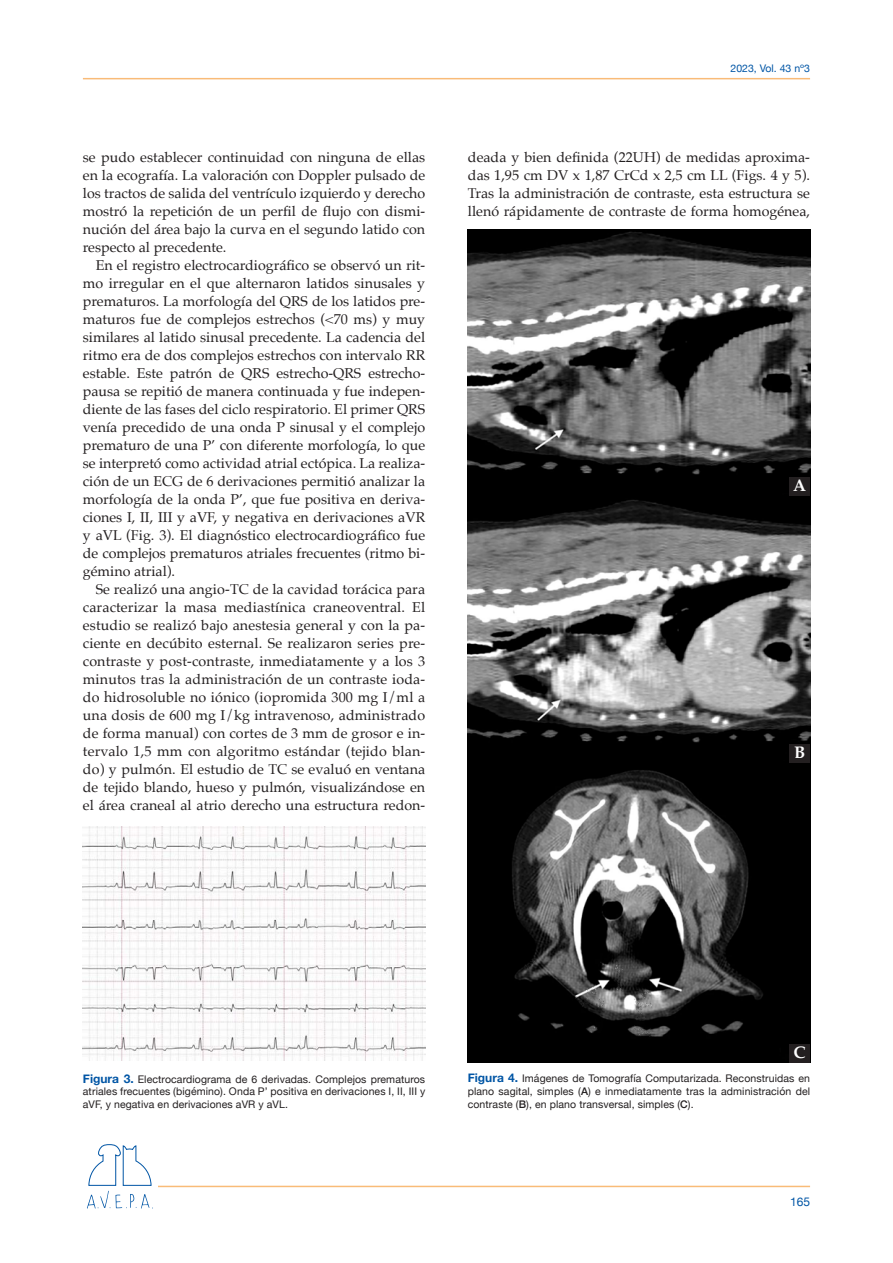
<style>
.page{position:relative;width:893px;height:1263px;background:#fff}
.page>*{position:absolute;margin:0;border:0;box-sizing:border-box;transform-origin:0 0}
.t1{font:700 16.8px "Palatino";color:#fff}
.t2{font:14.25px/18px "Palatino";color:#231f20;text-align:justify}
.t3{font:12px "Helvetica Neue";color:#0155a5}
.t4{font:10.5px/12.6px "Helvetica Neue";letter-spacing:.01em;color:#231f20;text-align:justify}
.t5{font:10.5px "Helvetica Neue";color:#0155a5}
.s1{font-weight:700;font-size:12px;color:#0155a5}
.s2{font-weight:500}
</style>
<div class="page">
<hr style="left:158px;top:1186px;width:652px;height:1px;background:#f68e1e">
<hr style="left:83px;top:78px;width:727px;height:1px;background:#f68e1e">
<svg style="left:87px;top:1144px;width:66px;height:65px"></svg>
<img style="left:83px;top:826px;width:342px;height:234px">
<img style="left:468px;top:230px;width:342px;height:532px">
<div style="left:789px;top:477px;width:21px;height:18px;background:#231f20"></div>
<div style="left:789px;top:744px;width:21px;height:18px;background:#231f20"></div>
<img style="left:468px;top:764px;width:342px;height:298px">
<div style="left:789px;top:1044px;width:21px;height:18px;background:#231f20"></div>
<p class="t2" style="left:83px;top:148px;width:344px">se pudo establecer continuidad con ninguna de ellas en la ecografía. La valoración con Doppler pulsado de los tractos de salida del ventrículo izquierdo y derecho mostró la repetición de un perfil de flujo con dismi&shy;nución del área bajo la curva en el segundo latido con respecto al precedente.</p>
<p class="t2" style="left:83px;top:256px;width:344px;text-indent:13px">En el registro electrocardiográfico se observó un rit&shy;mo irregular en el que alternaron latidos sinusales y prematuros. La morfología del QRS de los latidos pre&shy;maturos fue de complejos estrechos (&lt;70 ms) y muy similares al latido sinusal precedente. La cadencia del ritmo era de dos complejos estrechos con intervalo RR estable. Este patrón de QRS estrecho-QRS estrecho&shy;pausa se repitió de manera continuada y fue indepen&shy;diente de las fases del ciclo respiratorio. El primer QRS venía precedido de una onda P sinusal y el complejo prematuro de una P’ con diferente morfología, lo que se interpretó como actividad atrial ectópica. La realiza&shy;ción de un ECG de 6 derivaciones permitió analizar la morfología de la onda P’, que fue positiva en deriva&shy;ciones I, II, III y aVF, y negativa en derivaciones aVR y aVL (Fig. 3). El diagnóstico electrocardiográfico fue de complejos prematuros atriales frecuentes (ritmo bi&shy;gémino atrial).</p>
<p class="t2" style="left:83px;top:580px;width:344px;text-indent:13px">Se realizó una angio-TC de la cavidad torácica para caracterizar la masa mediastínica craneoventral. El estudio se realizó bajo anestesia general y con la pa&shy;ciente en decúbito esternal. Se realizaron series pre&shy;contraste y post-contraste, inmediatamente y a los 3 minutos tras la administración de un contraste ioda&shy;do hidrosoluble no iónico (iopromida 300 mg I/ml a una dosis de 600 mg I/kg intravenoso, administrado de forma manual) con cortes de 3 mm de grosor e in&shy;tervalo 1,5 mm con algoritmo estándar (tejido blan&shy;do) y pulmón. El estudio de TC se evaluó en ventana de tejido blando, hueso y pulmón, visualizándose en el área craneal al atrio derecho una estructura redon-</p>
<p class="t5" style="left:730px;top:61px;width:81px">2023, Vol. 43 nº3</p>
<p class="t2" style="left:468px;top:148px;width:344px">deada y bien definida (22UH) de medidas aproxima&shy;das 1,95 cm DV x 1,87 CrCd x 2,5 cm LL (Figs. 4 y 5).<br>Tras la administración de contraste, esta estructura se llenó rápidamente de contraste de forma homogénea,</p>
<p class="t1" style="left:793px;top:471px;width:15px">A</p>
<p class="t1" style="left:794px;top:737px;width:13px">B</p>
<p class="t1" style="left:794px;top:1037px;width:14px">C</p>
<p class="t4" style="left:83px;top:1073px;width:344px"><span class="s1">Figura 3.</span> Electrocardiograma de 6 derivadas. Complejos prematuros atriales frecuentes (bigémino). Onda P’ positiva en derivaciones I, II, III y aVF, y negativa en derivaciones aVR y aVL.</p>
<p class="t4" style="left:468px;top:1073px;width:344px"><span class="s1">Figura 4.</span> Imágenes de Tomografía Computarizada. Reconstruidas en plano sagital, simples (<span class="s2">A</span>) e inmediatamente tras la administración del contraste (<span class="s2">B</span>), en plano transversal, simples (<span class="s2">C</span>).</p>
<p class="t3" style="left:790px;top:1193px;width:22px">165</p>
</div>
